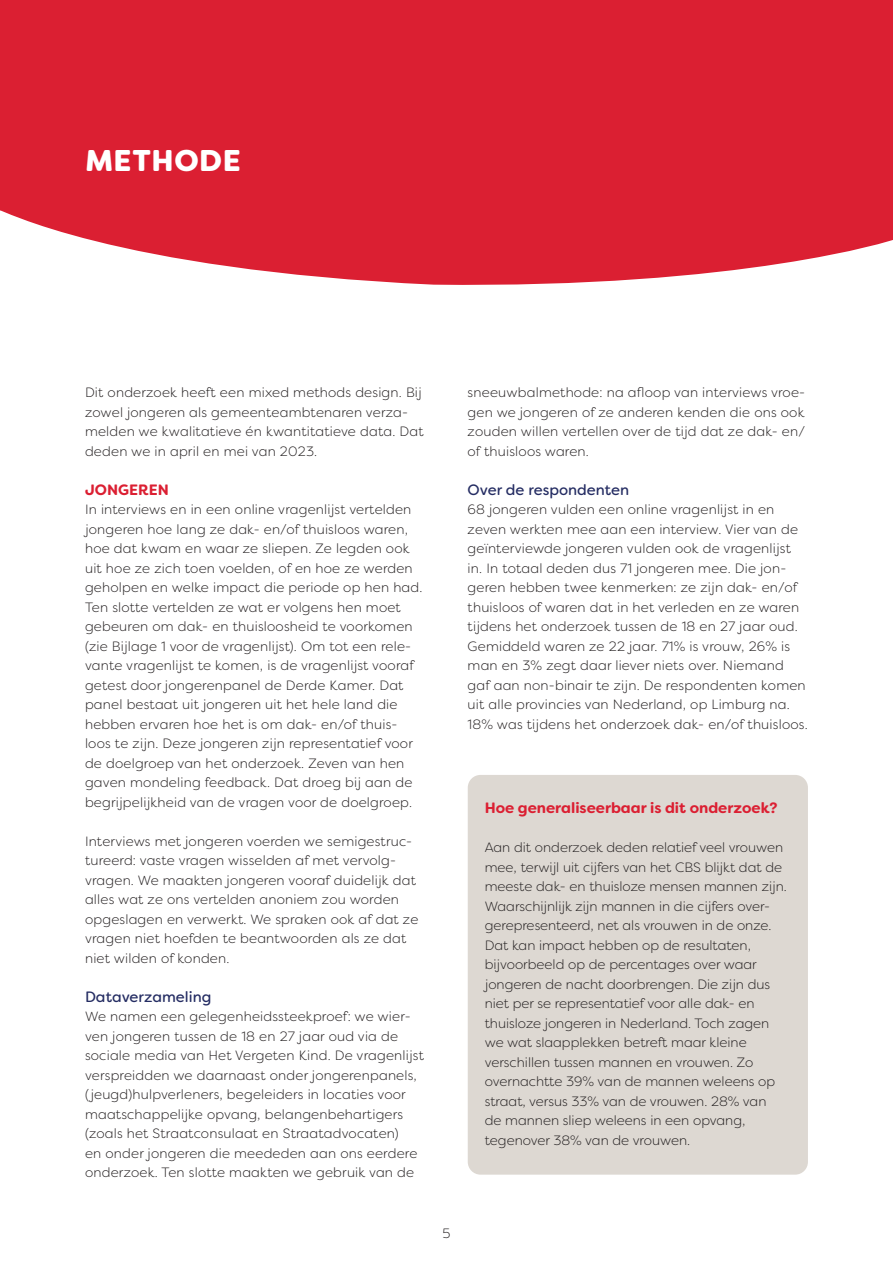
<style>
.page{position:relative;width:893px;height:1263px;background:#fff}
.page>*{position:absolute;margin:0;border:0;box-sizing:border-box;transform-origin:0 0}
.t1{font:900 30px "Filson Soft";letter-spacing:.02em;color:#fff}
.t2{font:700 15px "Filson Soft";color:#db1f32}
.t3{font:15px "Filson Soft";color:#252d63}
.t4{font:300 13.5px/19.5px "Filson Soft";letter-spacing:.015em;color:#231f20}
</style>
<div class="page">
<div style="left:0;top:0;width:893px;height:285px;background:#db1f32"></div>
<div style="left:468px;top:775px;width:340px;height:400px;background:#ddd8d2;border-radius:13px"></div>
<h1 class="t1" style="left:85px;top:141px;width:157px">METHODE</h1>
<p class="t4" style="left:85px;top:382px;width:340px">Dit onderzoek heeft een mixed methods design. Bij zowel jongeren als gemeenteambtenaren verza&shy;melden we kwalitatieve én kwantitatieve data. Dat deden we in april en mei van 2023.</p>
<p class="t2" style="left:85px;top:480px;width:85px">JONGEREN</p>
<p class="t4" style="left:85px;top:499px;width:339px">In interviews en in een online vragenlijst vertelden jongeren hoe lang ze dak- en/of thuisloos waren, hoe dat kwam en waar ze sliepen. Ze legden ook uit hoe ze zich toen voelden, of en hoe ze werden geholpen en welke impact die periode op hen had.<br>Ten slotte vertelden ze wat er volgens hen moet gebeuren om dak- en thuisloosheid te voorkomen (zie Bijlage 1 voor de vragenlijst). Om tot een rele&shy;vante vragenlijst te komen, is de vragenlijst vooraf getest door jongerenpanel de Derde Kamer. Dat panel bestaat uit jongeren uit het hele land die hebben ervaren hoe het is om dak- en/of thuis&shy;loos te zijn. Deze jongeren zijn representatief voor de doelgroep van het onderzoek. Zeven van hen gaven mondeling feedback. Dat droeg bij aan de begrijpelijkheid van de vragen voor de doelgroep.</p>
<p class="t4" style="left:85px;top:831px;width:335px">Interviews met jongeren voerden we semigestruc&shy;tureerd: vaste vragen wisselden af met vervolg&shy;vragen. We maakten jongeren vooraf duidelijk dat alles wat ze ons vertelden anoniem zou worden opgeslagen en verwerkt. We spraken ook af dat ze vragen niet hoefden te beantwoorden als ze dat niet wilden of konden.</p>
<p class="t3" style="left:85px;top:987px;width:128px">Dataverzameling</p>
<p class="t4" style="left:85px;top:1006px;width:340px">We namen een gelegenheidssteekproef: we wier&shy;ven jongeren tussen de 18 en 27 jaar oud via de sociale media van Het Vergeten Kind. De vragenlijst verspreidden we daarnaast onder jongerenpanels, (jeugd)hulpverleners, begeleiders in locaties voor maatschappelijke opvang, belangenbehartigers (zoals het Straatconsulaat en Straatadvocaten)<br>en onder jongeren die meededen aan ons eerdere onderzoek. Ten slotte maakten we gebruik van de</p>
<p class="t4" style="left:468px;top:382px;width:339px;text-align:justify">sneeuwbalmethode: na afloop van interviews vroe&shy;gen we jongeren of ze anderen kenden die ons ook zouden willen vertellen over de tijd dat ze dak- en/ of thuisloos waren.</p>
<p class="t3" style="left:468px;top:480px;width:163px">Over de respondenten</p>
<p class="t4" style="left:468px;top:499px;width:342px">68 jongeren vulden een online vragenlijst in en zeven werkten mee aan een interview. Vier van de geïnterviewde jongeren vulden ook de vragenlijst in. In totaal deden dus 71 jongeren mee. Die jon&shy;geren hebben twee kenmerken: ze zijn dak- en/of thuisloos of waren dat in het verleden en ze waren tijdens het onderzoek tussen de 18 en 27 jaar oud.<br>Gemiddeld waren ze 22 jaar. 71% is vrouw, 26% is man en 3% zegt daar liever niets over. Niemand gaf aan non-binair te zijn. De respondenten komen uit alle provincies van Nederland, op Limburg na.<br>18% was tijdens het onderzoek dak- en/of thuisloos.</p>
<p class="t2" style="left:485px;top:798px;width:294px">Hoe generaliseerbaar is dit onderzoek?</p>
<p class="t4" style="left:485px;top:838px;width:304px">Aan dit onderzoek deden relatief veel vrouwen mee, terwijl uit cijfers van het CBS blijkt dat de meeste dak- en thuisloze mensen mannen zijn.<br>Waarschijnlijk zijn mannen in die cijfers over&shy;gerepresenteerd, net als vrouwen in de onze.<br>Dat kan impact hebben op de resultaten, bijvoorbeeld op de percentages over waar jongeren de nacht doorbrengen. Die zijn dus niet per se representatief voor alle dak- en thuisloze jongeren in Nederland. Toch zagen we wat slaapplekken betreft maar kleine verschillen tussen mannen en vrouwen. Zo overnachtte 39% van de mannen weleens op straat, versus 33% van de vrouwen. 28% van<br>de mannen sliep weleens in een opvang, tegenover 38% van de vrouwen.</p>
<p class="t4" style="left:442px;top:1224px;width:9px">5</p>
</div>
